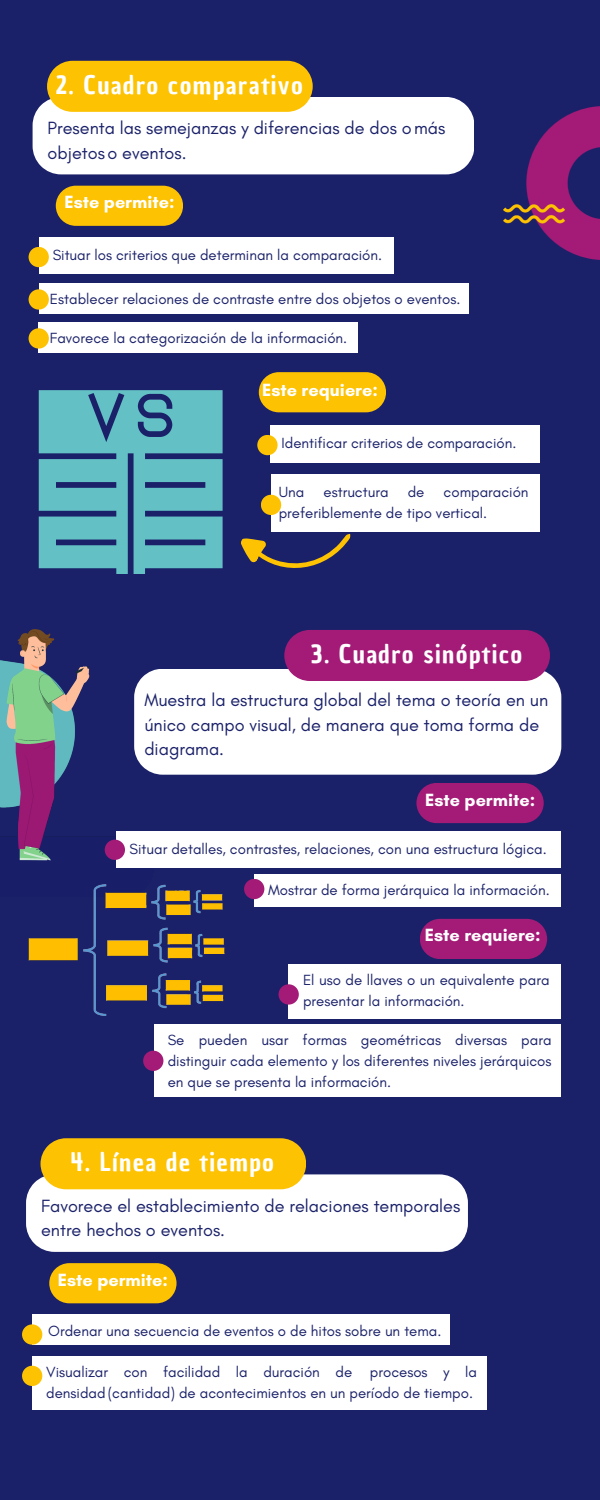
<style>
.page{position:relative;width:600px;height:1500px;background:#1a2169}
.page>*{position:absolute;margin:0;border:0;box-sizing:border-box;transform-origin:0 0}
.t1{font:25px "Chau Philomene One";letter-spacing:.055em;color:#fff}
.t2{font:18px/24.8px "Glacial Indifference";color:#1a2169}
.t3{font:700 18px "Glacial Indifference";color:#fff}
.t4{font:15px/21px "Glacial Indifference";color:#1a2169}
</style>
<div class="page">
<div style="left:153px;top:669px;width:408px;height:106px;background:#fff"></div>
<div style="left:284px;top:630px;width:266px;height:51px;background:#a31b76"></div>
<img style="left:504px;top:107px;width:96px;height:153px">
<svg style="left:33px;top:61px;width:441px;height:113px;background:#ddcea7"></svg>
<div style="left:56px;top:186px;width:127px;height:40px;background:#fdc202;border-radius:20px"></div>
<div style="left:39px;top:237px;width:355px;height:37px;background:#fff"></div>
<div style="left:29px;top:247px;width:20px;height:20px;background:#fdc202;border-radius:50%"></div>
<div style="left:39px;top:283px;width:429px;height:31px;background:#fff"></div>
<div style="left:29px;top:289px;width:20px;height:21px;background:#fdc202;border-radius:50%"></div>
<div style="left:259px;top:372px;width:127px;height:40px;background:#fdc202;border-radius:20px"></div>
<div style="left:270px;top:425px;width:270px;height:38px;background:#fff"></div>
<div style="left:257px;top:435px;width:21px;height:20px;background:#fdc202;border-radius:50%"></div>
<div style="left:271px;top:474px;width:269px;height:58px;background:#fff"></div>
<div style="left:261px;top:495px;width:20px;height:20px;background:#fdc202;border-radius:50%"></div>
<div style="left:39px;top:322px;width:319px;height:31px;background:#fff"></div>
<div style="left:29px;top:328px;width:20px;height:21px;background:#fdc202;border-radius:50%"></div>
<svg style="left:39px;top:390px;width:184px;height:184px;background:#57a6b6"></svg>
<svg style="left:241px;top:509px;width:110px;height:59px"></svg>
<div style="left:416px;top:783px;width:128px;height:40px;background:#a31b76;border-radius:20px"></div>
<div style="left:254px;top:874px;width:307px;height:33px;background:#fff"></div>
<div style="left:244px;top:879px;width:20px;height:20px;background:#a31b76;border-radius:50%"></div>
<div style="left:420px;top:919px;width:127px;height:40px;background:#a31b76;border-radius:20px"></div>
<div style="left:289px;top:964px;width:272px;height:54px;background:#fff"></div>
<div style="left:279px;top:984px;width:20px;height:21px;background:#a31b76;border-radius:50%"></div>
<img style="left:0;top:629px;width:153px;height:232px">
<div style="left:116px;top:831px;width:445px;height:37px;background:#fff"></div>
<div style="left:105px;top:840px;width:20px;height:20px;background:#a31b76;border-radius:50%"></div>
<img style="left:28px;top:883px;width:237px;height:133px">
<div style="left:154px;top:1024px;width:407px;height:73px;background:#fff"></div>
<div style="left:143px;top:1051px;width:20px;height:20px;background:#a31b76;border-radius:50%"></div>
<svg style="left:26px;top:1138px;width:442px;height:114px;background:#dccda7"></svg>
<div style="left:49px;top:1263px;width:128px;height:40px;background:#fdc202;border-radius:20px"></div>
<div style="left:32px;top:1315px;width:418px;height:30px;background:#fff"></div>
<div style="left:22px;top:1324px;width:20px;height:21px;background:#fdc202;border-radius:50%"></div>
<div style="left:32px;top:1356px;width:455px;height:54px;background:#fff"></div>
<div style="left:22px;top:1366px;width:20px;height:20px;background:#fdc202;border-radius:50%"></div>
<h2 class="t1" style="left:55px;top:68px;width:249px">2. Cuadro comparativo</h2>
<p class="t2" style="left:48px;top:116px;width:399px">Presenta las semejanzas y diferencias de dos omás objetoso eventos.</p>
<p class="t3" style="left:64px;top:191px;width:112px">Este permite:</p>
<p class="t4" style="left:53px;top:244px;width:331px">Situar los criterios que determinan la comparación.</p>
<p class="t4" style="left:50px;top:288px;width:412px">Establecer relaciones de contraste entre dos objetos o eventos.</p>
<p class="t4" style="left:50px;top:327px;width:299px">Favorece la categorización de la información.</p>
<p class="t3" style="left:262px;top:379px;width:117px">Este requiere:</p>
<h2 class="t4" style="left:282px;top:433px;width:236px">Identificar criterios de comparación.</h2>
<p class="t4" style="left:279px;top:482px;width:27px">Una</p>
<p class="t4" style="left:324px;top:482px;width:67px">estructura</p>
<p class="t4" style="left:408px;top:482px;width:18px">de</p>
<p class="t4" style="left:279px;top:482px;width:251px;text-indent:165px">comparación preferiblemente de tipo vertical.</p>
<h3 class="t1" style="left:310px;top:637px;width:213px">3. Cuadro sinóptico</h3>
<p class="t2" style="left:144px;top:687px;width:405px">Muestra la estructura global del tema o teoría en un único campo visual, de manera que toma forma de diagrama.</p>
<p class="t3" style="left:425px;top:788px;width:112px">Este permite:</p>
<h1 class="t4" style="left:130px;top:838px;width:419px">Situar detalles, contrastes, relaciones, con una estructura lógica.</h1>
<h2 class="t4" style="left:268px;top:880px;width:283px">Mostrar de forma jerárquica la información.</h2>
<h1 class="t3" style="left:425px;top:924px;width:117px">Este requiere:</h1>
<h3 class="t4" style="left:303px;top:969px;width:248px">El uso de llaves o un equivalente para presentar la información.</h3>
<p class="t4" style="left:168px;top:1029px;width:385px;text-align:justify">Se pueden usar formas geométricas diversas para distinguir cada elemento y los diferentes niveles jerárquicos en que se presenta la información.</p>
<p class="t1" style="left:71px;top:1145px;width:204px">4. Línea de tiempo</p>
<p class="t2" style="left:41px;top:1193px;width:421px">Favorece el establecimiento de relaciones temporales entre hechos o eventos.</p>
<h2 class="t3" style="left:58px;top:1269px;width:112px">Este permite:</h2>
<p class="t4" style="left:48px;top:1320px;width:395px">Ordenar una secuencia de eventos o de hitos sobre un tema.</p>
<p class="t4" style="left:46px;top:1361px;width:432px">Visualizar con facilidad la duración de procesos y la densidad(cantidad) de acontecimientos en un período de tiempo.</p>
</div>
